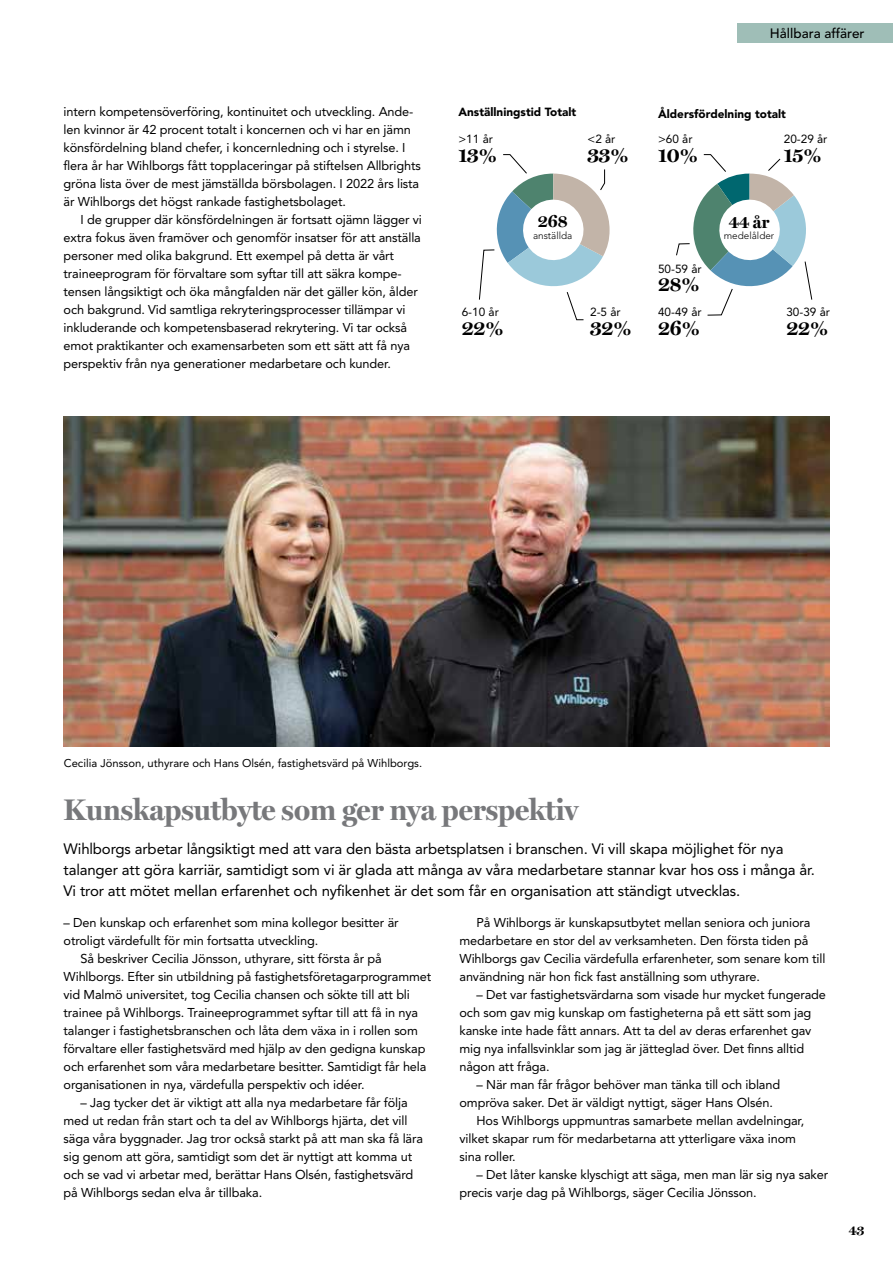
<style>
.page{position:relative;width:893px;height:1263px;background:#fff}
.page>*{position:absolute;margin:0;border:0;box-sizing:border-box;transform-origin:0 0}
.t1{font:700 30px "Miller Display";color:#77787b}
.t2{font:700 20.55px "Miller Display";color:#000}
.t3{font:700 17.4px "Miller Display";color:#000}
.t4{font:15px/21px "Avenir LT Std";letter-spacing:-.01em;color:#000}
.t5{font:500 13.5px "Avenir LT Std";color:#000}
.t6{font:700 13.5px "Miller Display";color:#000}
.t7{font:12.75px/18px "Avenir LT Std";letter-spacing:-.01em;color:#000}
.t8{font:11.7px "Avenir LT Std";color:#000}
.t9{font:900 11.7px "Avenir LT Std";color:#000}
.t10{font:11.25px "Avenir LT Std";color:#000}
.t11{font:300 9.9px "Avenir LT Std";color:#000}
</style>
<div class="page">
<div style="left:737px;top:23px;width:156px;height:20px;background:#9fbeb7"></div>
<img style="left:64px;top:417px;width:765px;height:329px">
<svg style="left:479px;top:154px;width:131px;height:166px"></svg>
<svg style="left:676px;top:154px;width:137px;height:162px"></svg>
<p class="t7" style="left:64px;top:103px;width:359px">intern kompetensöverföring, kontinuitet och utveckling. Ande&shy;len kvinnor är 42 procent totalt i koncernen och vi har en jämn könsfördelning bland chefer, i koncernledning och i styrelse. I flera år har Wihlborgs fått topplaceringar på stiftelsen Allbrights gröna lista över de mest jämställda börsbolagen. I 2022 års lista är Wihlborgs det högst rankade fastighetsbolaget.</p>
<p class="t7" style="left:64px;top:211px;width:360px;text-indent:17px">I de grupper där könsfördelningen är fortsatt ojämn lägger vi extra fokus även framöver och genomför insatser för att anställa personer med olika bakgrund. Ett exempel på detta är vårt traineeprogram för förvaltare som syftar till att säkra kompe&shy;tensen långsiktigt och öka mångfalden när det gäller kön, ålder och bakgrund. Vid samtliga rekryteringsprocesser tillämpar vi inkluderande och kompetensbaserad rekrytering. Vi tar också emot praktikanter och examensarbeten som ett sätt att få nya perspektiv från nya generationer medarbetare och kunder.</p>
<p class="t5" style="left:770px;top:25px;width:96px">Hållbara affärer</p>
<p class="t9" style="left:458px;top:105px;width:119px">Anställningstid Totalt</p>
<p class="t9" style="left:658px;top:106px;width:129px">Åldersfördelning totalt</p>
<p class="t8" style="left:458px;top:132px;width:36px">&gt;11 år</p>
<h2 class="t2" style="left:458px;top:143px;width:40px">13%</h2>
<p class="t8" style="left:587px;top:132px;width:29px">&lt;2 år</p>
<h2 class="t2" style="left:587px;top:143px;width:43px">33%</h2>
<p class="t8" style="left:658px;top:132px;width:36px">&gt;60 år</p>
<h2 class="t2" style="left:658px;top:143px;width:41px">10%</h2>
<p class="t8" style="left:784px;top:132px;width:45px">20-29 år</p>
<h2 class="t2" style="left:784px;top:143px;width:40px">15%</h2>
<h3 class="t3" style="left:538px;top:211px;width:31px">268</h3>
<p class="t11" style="left:533px;top:230px;width:41px">anställda</p>
<h3 class="t3" style="left:729px;top:212px;width:42px">44 år</h3>
<p class="t11" style="left:724px;top:230px;width:52px">medelålder</p>
<p class="t8" style="left:658px;top:262px;width:45px">50-59 år</p>
<h2 class="t2" style="left:658px;top:273px;width:43px">28%</h2>
<p class="t8" style="left:462px;top:305px;width:39px">6-10 år</p>
<h2 class="t2" style="left:462px;top:316px;width:43px">22%</h2>
<p class="t8" style="left:590px;top:305px;width:32px">2-5 år</p>
<h2 class="t2" style="left:590px;top:316px;width:43px">32%</h2>
<p class="t8" style="left:658px;top:305px;width:45px">40-49 år</p>
<h2 class="t2" style="left:658px;top:316px;width:43px">26%</h2>
<p class="t8" style="left:786px;top:305px;width:45px">30-39 år</p>
<h2 class="t2" style="left:786px;top:316px;width:43px">22%</h2>
<p class="t10" style="left:64px;top:757px;width:360px">Cecilia Jönsson, uthyrare och Hans Olsén, fastighetsvärd på Wihlborgs.</p>
<h1 class="t1" style="left:64px;top:793px;width:516px">Kunskapsutbyte som ger nya perspektiv</h1>
<p class="t4" style="left:64px;top:839px;width:753px">Wihlborgs arbetar långsiktigt med att vara den bästa arbetsplatsen i branschen. Vi vill skapa möjlighet för nya talanger att göra karriär, samtidigt som vi är glada att många av våra medarbetare stannar kvar hos oss i många år.<br>Vi tror att mötet mellan erfarenhet och nyfikenhet är det som får en organisation att ständigt utvecklas.</p>
<p class="t7" style="left:64px;top:914px;width:337px">– Den kunskap och erfarenhet som mina kollegor besitter är otroligt värdefullt för min fortsatta utveckling.</p>
<p class="t7" style="left:64px;top:950px;width:369px;text-indent:17px">Så beskriver Cecilia Jönsson, uthyrare, sitt första år på Wihlborgs. Efter sin utbildning på fastighetsföretagarprogrammet vid Malmö universitet, tog Cecilia chansen och sökte till att bli trainee på Wihlborgs. Traineeprogrammet syftar till att få in nya talanger i fastighetsbranschen och låta dem växa in i rollen som förvaltare eller fastighetsvärd med hjälp av den gedigna kunskap och erfarenhet som våra medarbetare besitter. Samtidigt får hela organisationen in nya, värdefulla perspektiv och idéer.</p>
<p class="t7" style="left:64px;top:1094px;width:361px;text-indent:17px">– Jag tycker det är viktigt att alla nya medarbetare får följa med ut redan från start och ta del av Wihlborgs hjärta, det vill säga våra byggnader. Jag tror också starkt på att man ska få lära sig genom att göra, samtidigt som det är nyttigt att komma ut och se vad vi arbetar med, berättar Hans Olsén, fastighetsvärd på Wihlborgs sedan elva år tillbaka.</p>
<p class="t7" style="left:459px;top:914px;width:367px;text-indent:17px">På Wihlborgs är kunskapsutbytet mellan seniora och juniora medarbetare en stor del av verksamheten. Den första tiden på Wihlborgs gav Cecilia värdefulla erfarenheter, som senare kom till användning när hon fick fast anställning som uthyrare.</p>
<p class="t7" style="left:459px;top:986px;width:368px;text-indent:17px">– Det var fastighetsvärdarna som visade hur mycket fungerade och som gav mig kunskap om fastigheterna på ett sätt som jag kanske inte hade fått annars. Att ta del av deras erfarenhet gav mig nya infallsvinklar som jag är jätteglad över. Det finns alltid någon att fråga.</p>
<p class="t7" style="left:477px;top:1076px;width:305px">– När man får frågor behöver man tänka till och ibland</p>
<p class="t7" style="left:459px;top:1094px;width:315px">ompröva saker. Det är väldigt nyttigt, säger Hans Olsén.</p>
<p class="t7" style="left:477px;top:1112px;width:329px">Hos Wihlborgs uppmuntras samarbete mellan avdelningar,</p>
<p class="t7" style="left:459px;top:1130px;width:338px">vilket skapar rum för medarbetarna att ytterligare växa inom</p>
<p class="t7" style="left:459px;top:1148px;width:58px">sina roller.</p>
<p class="t7" style="left:459px;top:1166px;width:370px;text-indent:17px">– Det låter kanske klyschigt att säga, men man lär sig nya saker precis varje dag på Wihlborgs, säger Cecilia Jönsson.</p>
<p class="t6" style="left:849px;top:1222px;width:17px">43</p>
</div>
